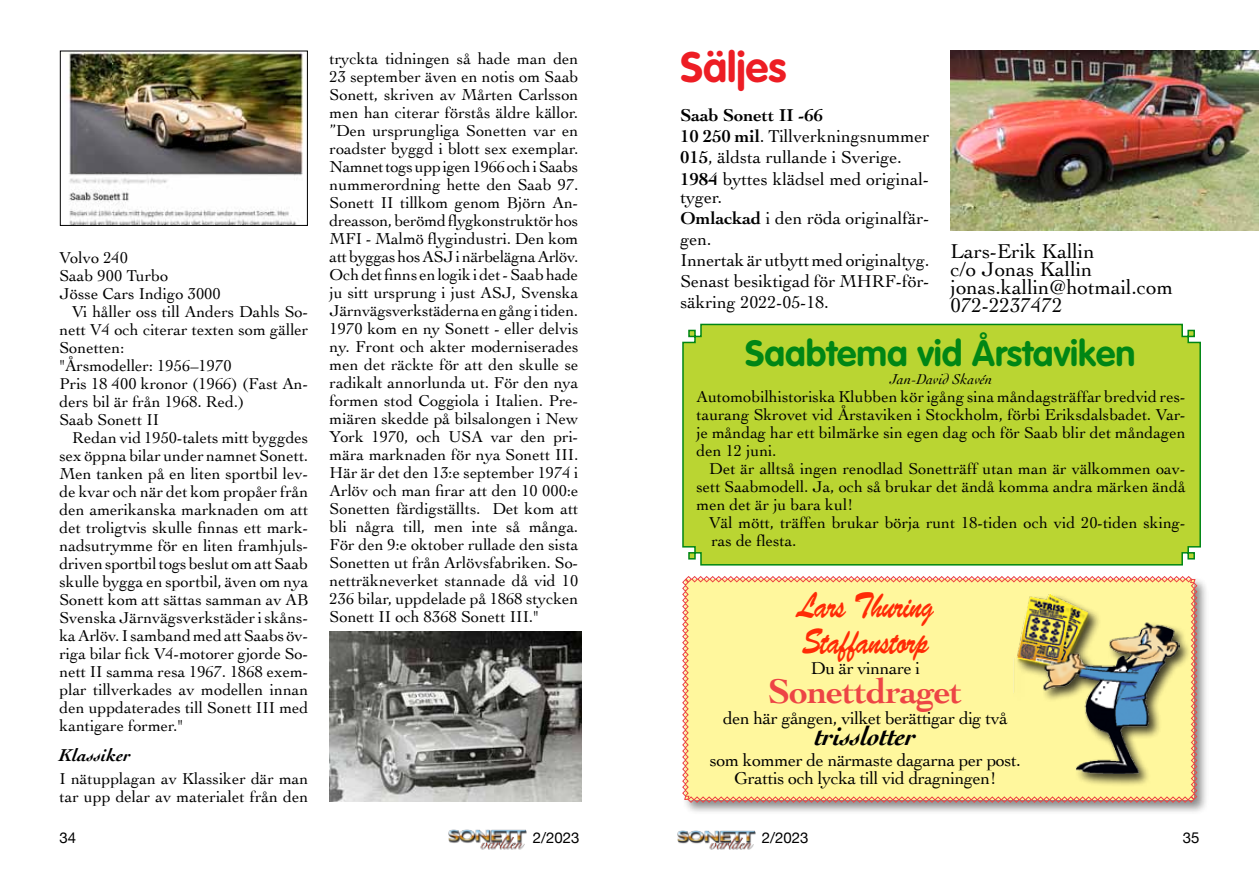
<style>
.page{position:relative;width:1259px;height:893px;background:#fff}
.page>*{position:absolute;margin:0;border:0;box-sizing:border-box;transform-origin:0 0}
.t1{font:700 42px "VAG Rounded";color:#ed1d24}
.t2{font:36px/36px "Brush Script Std";letter-spacing:-.025em;color:#ff2b06;scale:.75 1}
.t3{font:700 36px "VAG Rounded";color:#008615}
.t4{font:700 36px "Cochin";letter-spacing:-.02em;color:#ed4545}
.t5{font:italic 700 27px "Cochin";letter-spacing:-.02em;color:#000}
.t6{font:21px/18px "Cochin";color:#000}
.t7{font:18px/21px "Cochin";letter-spacing:-.005em;color:#000}
.t8{font:italic 700 18px "Cochin";color:#000}
.t9{font:16.5px/18px "Cochin";color:#000;text-align:justify}
.t10{font:15px "Helvetica Neue";color:#000}
.t11{font:italic 15px "Cochin";color:#000}
.s1{font-weight:700}
</style>
<div class="page">
<img style="left:448px;top:830px;width:78px;height:20px">
<img style="left:677px;top:830px;width:78px;height:20px">
<div style="left:681px;top:575px;width:529px;height:241px;background:#000;opacity:.47"></div>
<svg style="left:682px;top:576px;width:515px;height:227px;background:#fced9a"></svg>
<div style="left:1012px;top:593px;width:179px;height:194px;background:#000;opacity:.75"></div>
<img style="left:1013px;top:594px;width:166px;height:179px">
<div style="left:682px;top:323px;width:519px;height:243px;background:#bad532"></div>
<img style="left:330px;top:631px;width:251px;height:170px">
<img style="left:68px;top:53px;width:236px;height:171px">
<div style="left:60px;top:51px;width:248px;height:175px;border:1px solid #000"></div>
<img style="left:951px;top:51px;width:308px;height:179px">
<p class="t9" style="left:60px;top:248px;width:70px">Volvo 240</p>
<p class="t9" style="left:60px;top:266px;width:110px">Saab 900 Turbo</p>
<p class="t9" style="left:60px;top:284px;width:163px">Jösse Cars Indigo 3000</p>
<p class="t9" style="left:72px;top:302px;width:238px">Vi håller oss till Anders Dahls So-</p>
<p class="t9" style="left:60px;top:320px;width:250px">nett V4 och citerar texten som gäller</p>
<p class="t9" style="left:60px;top:338px;width:66px">Sonetten:</p>
<p class="t9" style="left:60px;top:356px;width:174px">"Årsmodeller: 1956–1970</p>
<p class="t9" style="left:60px;top:374px;width:250px">Pris 18 400 kronor (1966) (Fast An-</p>
<p class="t9" style="left:60px;top:392px;width:186px">ders bil är från 1968. Red.)</p>
<p class="t9" style="left:60px;top:410px;width:101px">Saab Sonett II</p>
<p class="t9" style="left:72px;top:428px;width:237px">Redan vid 1950-talets mitt byggdes</p>
<p class="t9" style="left:60px;top:446px;width:250px">sex öppna bilar under namnet Sonett.</p>
<p class="t9" style="left:60px;top:464px;width:250px">Men tanken på en liten sportbil lev-</p>
<p class="t9" style="left:60px;top:482px;width:250px">de kvar och när det kom propåer från</p>
<p class="t9" style="left:60px;top:500px;width:250px">den amerikanska marknaden om att</p>
<p class="t9" style="left:60px;top:518px;width:250px">det troligtvis skulle finnas ett mark-</p>
<p class="t9" style="left:60px;top:536px;width:250px">nadsutrymme för en liten framhjuls-</p>
<p class="t9" style="left:60px;top:554px;width:250px">driven sportbil togs beslut om att Saab</p>
<p class="t9" style="left:60px;top:572px;width:250px">skulle bygga en sportbil, även om nya</p>
<p class="t9" style="left:60px;top:590px;width:250px">Sonett kom att sättas samman av AB</p>
<p class="t9" style="left:60px;top:608px;width:249px">Svenska Järnvägsverkstäder i skåns-</p>
<p class="t9" style="left:60px;top:626px;width:250px">ka Arlöv. I samband med att Saabs öv-</p>
<p class="t9" style="left:60px;top:644px;width:250px">riga bilar fick V4-motorer gjorde So-</p>
<p class="t9" style="left:60px;top:662px;width:250px">nett II samma resa 1967. 1868 exem-</p>
<p class="t9" style="left:60px;top:680px;width:250px">plar tillverkades av modellen innan</p>
<p class="t9" style="left:60px;top:698px;width:250px">den uppdaterades till Sonett III med</p>
<p class="t9" style="left:60px;top:716px;width:125px">kantigare former."</p>
<p class="t8" style="left:60px;top:743px;width:73px">Klassiker</p>
<p class="t9" style="left:60px;top:768px;width:250px">I nätupplagan av Klassiker där man tar upp delar av materialet från den</p>
<p class="t9" style="left:330px;top:49px;width:250px">tryckta tidningen så hade man den 23 september även en notis om Saab Sonett, skriven av Mårten Carlsson men han citerar förstås äldre källor. ”Den ursprungliga Sonetten var en roadster byggd i blott sex exemplar.<br>Namnet togs upp igen 1966 och i Saabs nummerordning hette den Saab 97.<br>Sonett II tillkom genom Björn An&shy;dreasson, berömd flygkonstruktör hos MFI - Malmö flygindustri. Den kom att byggas hos ASJ i närbelägna Arlöv.<br>Och det finns en logik i det - Saab hade ju sitt ursprung i just ASJ, Svenska Järnvägsverkstäderna en gång i tiden.<br>1970 kom en ny Sonett - eller delvis ny. Front och akter moderniserades men det räckte för att den skulle se radikalt annorlunda ut. För den nya formen stod Coggiola i Italien. Pre&shy;miären skedde på bilsalongen i New York 1970, och USA var den pri&shy;mära marknaden för nya Sonett III.<br>Här är det den 13:e september 1974 i Arlöv och man firar att den 10 000:e Sonetten färdigställts. Det kom att bli några till, men inte så många.<br>För den 9:e oktober rullade den sista Sonetten ut från Arlövsfabriken. So&shy;netträkneverket stannade då vid 10<br>236 bilar, uppdelade på 1868 stycken Sonett II och 8368 Sonett III."</p>
<h1 class="t1" style="left:680px;top:42px;width:107px">Säljes</h1>
<p class="t7" style="left:680px;top:103px;width:250px;line-height:21.5px"><span class="s1">Saab Sonett II -66<br>10 250 mil</span>. Tillverkningsnummer<br><span class="s1">015</span>, äldsta rullande i Sverige.<br><span class="s1">1984</span> byttes klädsel med original-</p>
<p class="t7" style="left:680px;top:186px;width:250px">tyger.<br><span class="s1">Omlackad</span> i den röda originalfär&shy;gen.<br>Innertak är utbytt med originaltyg.<br>Senast besiktigad för MHRF-för&shy;säkring 2022-05-18.</p>
<p class="t6" style="left:950px;top:241px;width:224px">Lars-Erik Kallin<br>c/o Jonas Kallin jonas.kallin@hotmail.com<br>072-2237472</p>
<h2 class="t3" style="left:745px;top:332px;width:392px">Saabtema vid Årstaviken</h2>
<p class="t11" style="left:889px;top:369px;width:104px">Jan-David Skavén</p>
<p class="t9" style="left:696px;top:387px;width:490px">Automobilhistoriska Klubben kör igång sina måndagsträffar bredvid res&shy;taurang Skrovet vid Årstaviken i Stockholm, förbi Eriksdalsbadet. Var&shy;je måndag har ett bilmärke sin egen dag och för Saab blir det måndagen den 12 juni.</p>
<p class="t9" style="left:696px;top:459px;width:491px;text-indent:13px">Det är alltså ingen renodlad Sonetträff utan man är välkommen oav&shy;sett Saabmodell. Ja, och så brukar det ändå komma andra märken ändå men det är ju bara kul!</p>
<p class="t9" style="left:709px;top:513px;width:478px">Väl mött, träffen brukar börja runt 18-tiden och vid 20-tiden sking&shy;ras de flesta.</p>
<h2 class="t2" style="left:797px;top:588px;width:184px">Lars Thuring<br>Staffanstorp</h2>
<p class="t7" style="left:810px;top:657px;width:111px">Du är vinnare i</p>
<h2 class="t4" style="left:768px;top:667px;width:196px">Sonettdraget</h2>
<p class="t7" style="left:723px;top:707px;width:286px">den här gången, vilket berättigar dig två</p>
<h3 class="t5" style="left:814px;top:718px;width:103px">trisslotter</h3>
<p class="t7" style="left:710px;top:751px;width:313px;line-height:18px;text-align:center">som kommer de närmaste dagarna per post.<br>Grattis och lycka till vid dragningen!</p>
<p class="t10" style="left:60px;top:827px;width:18px">34</p>
<p class="t10" style="left:533px;top:827px;width:48px">2/2023</p>
<p class="t10" style="left:762px;top:827px;width:48px">2/2023</p>
<p class="t10" style="left:1182px;top:827px;width:18px">35</p>
</div>
